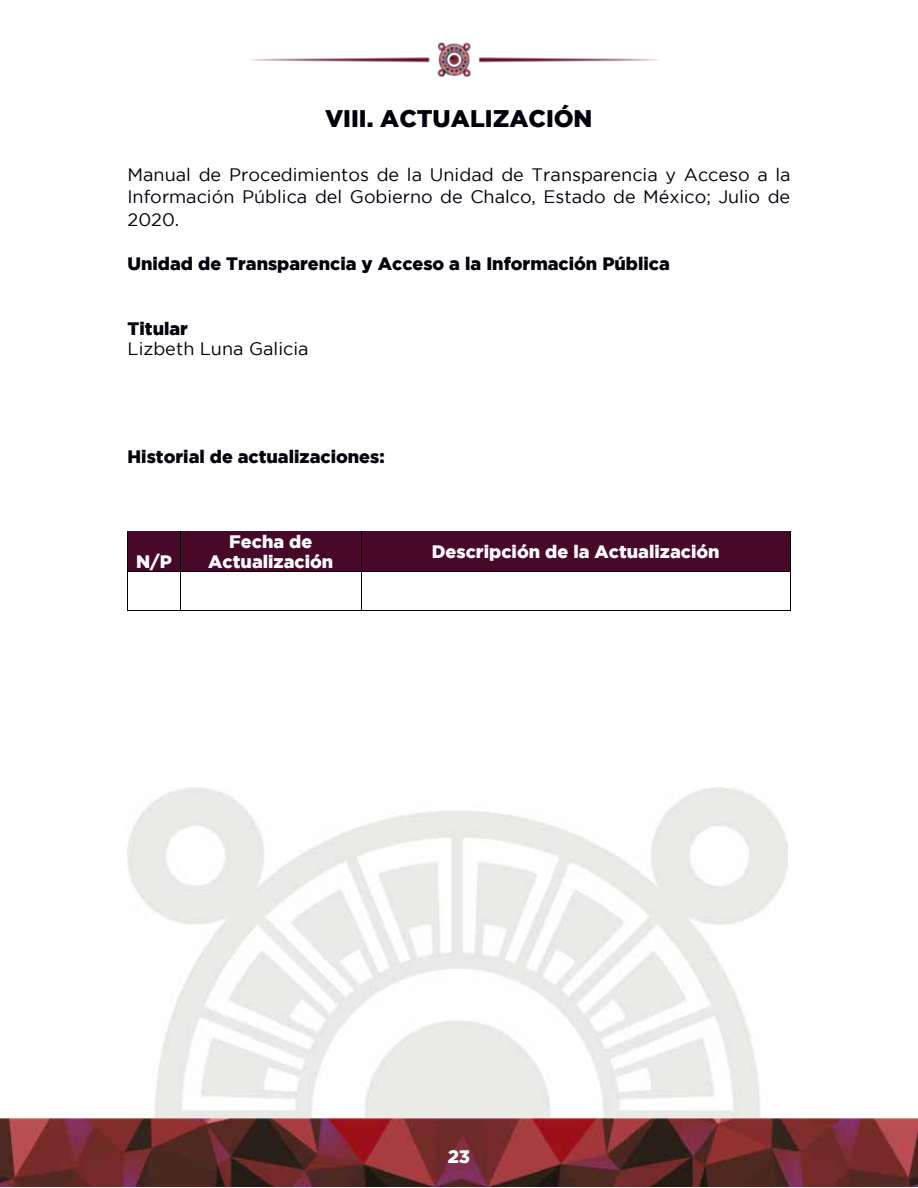
<style>
.page{position:relative;width:918px;height:1188px;background:#fff}
.page>*{position:absolute;margin:0;border:0;box-sizing:border-box;transform-origin:0 0}
.t1{font:900 24px "Gotham";color:#00000a}
.t2{font:18px/22.2px "Gotham";color:#00000a;text-align:justify}
.t3{font:900 18px "Gotham";color:#00000a}
.t4{font:900 18px/19.8px "Gotham";color:#fff;text-align:center}
</style>
<div class="page">
<img style="left:0;top:1119px;width:918px;height:68px">
<img style="left:127px;top:788px;width:661px;height:330px">
<img style="left:250px;top:42px;width:409px;height:35px">
<div style="left:128px;top:532px;width:52px;height:39px;background:#48082a"></div>
<div style="left:181px;top:532px;width:180px;height:39px;background:#48082a"></div>
<div style="left:362px;top:532px;width:428px;height:39px;background:#48082a"></div>
<hr style="left:128px;top:531px;width:52px;height:1px;background:#48082a">
<hr style="left:181px;top:531px;width:180px;height:1px;background:#48082a">
<hr style="left:362px;top:531px;width:428px;height:1px;background:#48082a">
<hr style="left:128px;top:532px;width:1px;height:39px;background:#000">
<hr style="left:180px;top:532px;width:1px;height:39px;background:#000">
<hr style="left:361px;top:532px;width:1px;height:39px;background:#000">
<hr style="left:790px;top:532px;width:1px;height:39px;background:#000">
<hr style="left:128px;top:571px;width:52px;height:1px;background:#000">
<hr style="left:181px;top:571px;width:180px;height:1px;background:#000">
<hr style="left:362px;top:571px;width:428px;height:1px;background:#000">
<hr style="left:128px;top:572px;width:1px;height:38px;background:#000">
<hr style="left:128px;top:610px;width:52px;height:1px;background:#000">
<hr style="left:180px;top:572px;width:1px;height:38px;background:#000">
<hr style="left:181px;top:610px;width:180px;height:1px;background:#000">
<hr style="left:361px;top:572px;width:1px;height:38px;background:#000">
<hr style="left:362px;top:610px;width:428px;height:1px;background:#000">
<hr style="left:790px;top:572px;width:1px;height:38px;background:#000">
<h1 class="t1" style="left:325px;top:104px;width:269px">VIII. ACTUALIZACIÓN</h1>
<p class="t2" style="left:128px;top:164px;width:665px">Manual de Procedimientos de la Unidad de Transparencia y Acceso a la Información Pública del Gobierno de Chalco, Estado de México; Julio de 2020.</p>
<p class="t3" style="left:128px;top:254px;width:544px">Unidad de Transparencia y Acceso a la Información Pública</p>
<p class="t3" style="left:128px;top:319px;width:62px">Titular</p>
<p class="t2" style="left:128px;top:337px;width:183px">Lizbeth Luna Galicia</p>
<p class="t3" style="left:128px;top:447px;width:259px">Historial de actualizaciones:</p>
<p class="t4" style="left:136px;top:551px;width:37px">N/P</p>
<p class="t4" style="left:208px;top:532px;width:127px">Fecha de<br>Actualización</p>
<p class="t4" style="left:432px;top:541px;width:289px">Descripción de la Actualización</p>
<p class="t4" style="left:448px;top:1146px;width:24px">23</p>
</div>
